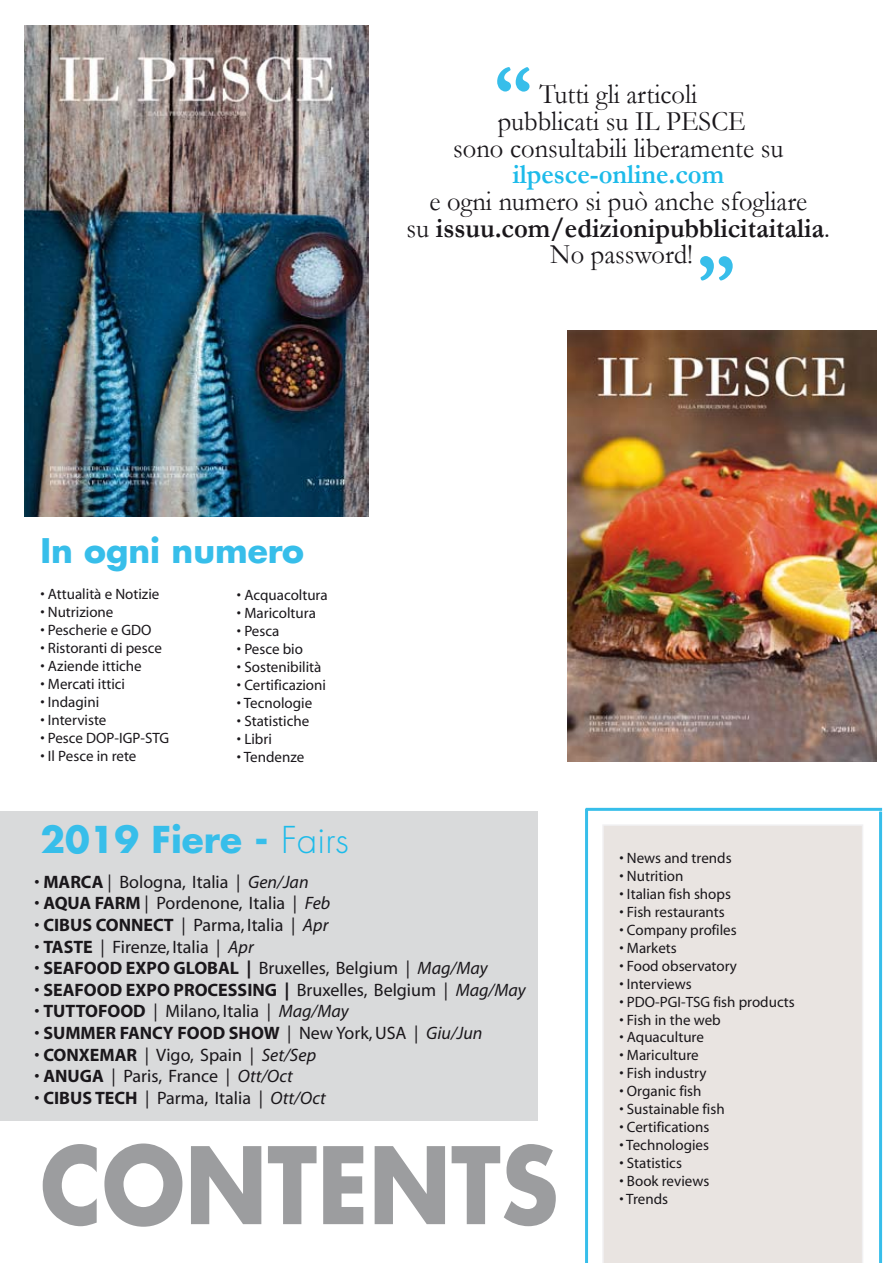
<style>
.page{position:relative;width:893px;height:1263px;background:#fff}
.page>*{position:absolute;margin:0;border:0;box-sizing:border-box;transform-origin:0 0}
.t1{font:700 103.5px "Futura";color:#9c9d9f;scale:.9 1}
.t2{font:700 78px "Garamond";color:#37beea}
.t3{font:700 36px "Futura";color:#37beea}
.t4{font:700 33px "Futura";color:#37beea}
.t5{font:28.35px/26.7px "Garamond";color:#1a171b;text-align:center;scale:.94 1}
.t6{font:700 28.35px "Garamond";color:#1dbbea;scale:.94 1}
.t7{font:18px "Myriad";color:#1a171b}
.t8{font:700 18px "Myriad";color:#1a171b}
.t9{font:15px "Myriad";color:#1a171b}
.s1{font-weight:700}
.s2{font-weight:300;color:#1dbbea}
.s3{font-style:italic}
.s4{font-weight:400}
.s5{font-weight:400;font-style:italic}
</style>
<div class="page">
<div style="left:0;top:812px;width:537px;height:309px;background:#d9dadb"></div>
<div style="left:602px;top:825px;width:261px;height:438px;background:#e9e4e1"></div>
<hr style="left:585px;top:809px;width:3px;height:454px;background:#37beea">
<hr style="left:879px;top:812px;width:3px;height:451px;background:#37beea">
<hr style="left:586px;top:808px;width:296px;height:3px;background:#37beea">
<img style="left:24px;top:25px;width:344px;height:491px">
<img style="left:568px;top:331px;width:309px;height:430px">
<h2 class="t2" style="left:494px;top:46px;width:40px">“</h2>
<h3 class="t5" style="left:453px;top:81px;width:353px">Tutti gli articoli<br>pubblicati su IL PESCE<br>sono consultabili liberamente su</h3>
<h3 class="t6" style="left:512px;top:157px;width:227px">ilpesce-online.com</h3>
<h3 class="t5" style="left:407px;top:187px;width:452px">e ogni numero si può anche sfogliare<br>su <span class="s1">issuu.com/edizionipubblicitaitalia</span>.<br>No password!</h3>
<h2 class="t2" style="left:697px;top:235px;width:40px">”</h2>
<h3 class="t4" style="left:40px;top:529px;width:265px">In ogni numero</h3>
<p class="t9" style="left:40px;top:587px;width:120px">• Attualità e Notizie</p>
<p class="t9" style="left:40px;top:605px;width:74px">• Nutrizione</p>
<p class="t9" style="left:40px;top:623px;width:112px">• Pescherie e GDO</p>
<p class="t9" style="left:40px;top:641px;width:123px">• Ristoranti di pesce</p>
<p class="t9" style="left:40px;top:659px;width:103px">• Aziende ittiche</p>
<p class="t9" style="left:40px;top:677px;width:86px">• Mercati ittici</p>
<p class="t9" style="left:40px;top:695px;width:60px">• Indagini</p>
<p class="t9" style="left:40px;top:713px;width:67px">• Interviste</p>
<p class="t9" style="left:40px;top:731px;width:130px">• Pesce DOP-IGP-STG</p>
<p class="t9" style="left:40px;top:749px;width:97px">• Il Pesce in rete</p>
<p class="t9" style="left:237px;top:587px;width:92px">• Acquacoltura</p>
<p class="t9" style="left:237px;top:605px;width:80px">• Maricoltura</p>
<p class="t9" style="left:237px;top:623px;width:44px">• Pesca</p>
<p class="t9" style="left:237px;top:641px;width:68px">• Pesce bio</p>
<p class="t9" style="left:237px;top:659px;width:86px">• Sostenibilità</p>
<p class="t9" style="left:237px;top:677px;width:91px">• Certificazioni</p>
<p class="t9" style="left:237px;top:695px;width:77px">• Tecnologie</p>
<p class="t9" style="left:237px;top:713px;width:74px">• Statistiche</p>
<p class="t9" style="left:237px;top:731px;width:37px">• Libri</p>
<p class="t9" style="left:237px;top:749px;width:69px">• Tendenze</p>
<h3 class="t3" style="left:40px;top:815px;width:310px">2019 Fiere - <span class="s2">Fairs</span></h3>
<p class="t7" style="left:34px;top:873px;width:276px">• <span class="s1">MARCA</span> | Bologna, Italia | <span class="s3">Gen/Jan</span></p>
<p class="t7" style="left:34px;top:894px;width:297px">• <span class="s1">AQUA FARM</span> | Pordenone, Italia | <span class="s3">Feb</span></p>
<p class="t7" style="left:34px;top:916px;width:295px">• <span class="s1">CIBUS CONNECT</span> | Parma, Italia | <span class="s3">Apr</span></p>
<p class="t7" style="left:34px;top:938px;width:221px">• <span class="s1">TASTE</span> | Firenze, Italia | <span class="s3">Apr</span></p>
<p class="t7" style="left:34px;top:959px;width:455px">• <span class="s1">SEAFOOD EXPO GLOBAL |</span> Bruxelles, Belgium | <span class="s3">Mag/May</span></p>
<p class="t8" style="left:34px;top:980px;width:493px"><span class="s4">•</span> SEAFOOD EXPO PROCESSING | <span class="s4">Bruxelles, Belgium |</span> <span class="s5">Mag/May</span></p>
<p class="t7" style="left:34px;top:1002px;width:316px">• <span class="s1">TUTTOFOOD</span> | Milano, Italia | <span class="s3">Mag/May</span></p>
<p class="t8" style="left:34px;top:1024px;width:450px"><span class="s4">•</span> SUMMER FANCY FOOD SHOW <span class="s4">| New York, USA |</span> <span class="s5">Giu/Jun</span></p>
<p class="t7" style="left:34px;top:1046px;width:283px">• <span class="s1">CONXEMAR</span> | Vigo, Spain | <span class="s3">Set/Sep</span></p>
<p class="t7" style="left:34px;top:1067px;width:260px">• <span class="s1">ANUGA</span> | Paris, France | <span class="s3">Ott/Oct</span></p>
<p class="t7" style="left:34px;top:1089px;width:293px">• <span class="s1">CIBUS TECH</span> | Parma, Italia | <span class="s3">Ott/Oct</span></p>
<h1 class="t1" style="left:40px;top:1116px;width:577px">CONTENTS</h1>
<p class="t9" style="left:619px;top:851px;width:114px">• News and trends</p>
<p class="t9" style="left:619px;top:869px;width:66px">• Nutrition</p>
<p class="t9" style="left:619px;top:887px;width:113px">• Italian fish shops</p>
<p class="t9" style="left:619px;top:905px;width:107px">• Fish restaurants</p>
<p class="t9" style="left:619px;top:923px;width:119px">• Company profiles</p>
<p class="t9" style="left:619px;top:941px;width:59px">• Markets</p>
<p class="t9" style="left:619px;top:959px;width:119px">• Food observatory</p>
<p class="t9" style="left:619px;top:977px;width:74px">• Interviews</p>
<p class="t9" style="left:619px;top:995px;width:177px">• PDO-PGI-TSG fish products</p>
<p class="t9" style="left:619px;top:1013px;width:103px">• Fish in the web</p>
<p class="t9" style="left:619px;top:1030px;width:86px">• Aquaculture</p>
<p class="t9" style="left:619px;top:1048px;width:81px">• Mariculture</p>
<p class="t9" style="left:619px;top:1066px;width:89px">• Fish industry</p>
<p class="t9" style="left:619px;top:1084px;width:84px">• Organic fish</p>
<p class="t9" style="left:619px;top:1102px;width:107px">• Sustainable fish</p>
<p class="t9" style="left:619px;top:1120px;width:91px">• Certifications</p>
<p class="t9" style="left:619px;top:1138px;width:91px">• Technologies</p>
<p class="t9" style="left:619px;top:1156px;width:64px">• Statistics</p>
<p class="t9" style="left:619px;top:1174px;width:91px">• Book reviews</p>
<p class="t9" style="left:619px;top:1192px;width:50px">• Trends</p>
</div>
